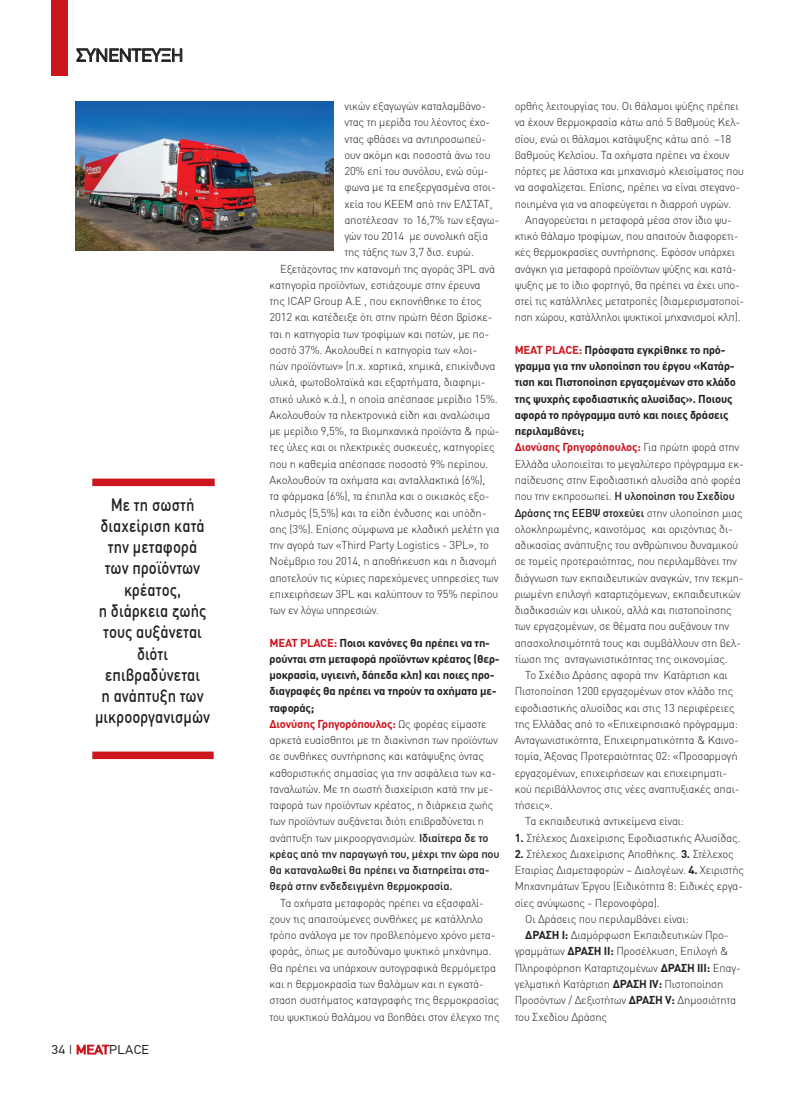
<style>
.page{position:relative;width:798px;height:1099px;background:#fff}
.page>*{position:absolute;margin:0;border:0;box-sizing:border-box;transform-origin:0 0}
.meat_eidiseis_text{font:500 17.5px/21.2px "DIN Greek";letter-spacing:.005em;color:#231f20;text-align:center;scale:.85 1}
.t1{font:17.5px "CF Din";color:#231f20;scale:1.1 1}
.t2{font:12.5px "CF Din";letter-spacing:.02em;color:#231f20;scale:1.1 1}
.meat_eidiseis_text-2{font:300 11.25px/16.2px "DIN Greek";letter-spacing:-.015em;color:#231f20}
.meat_eidiseis_text-3{font:700 11.25px/16.2px "DIN Greek";letter-spacing:-.015em;color:#231f20}
.s1{color:#cd151d}
.s2{font-weight:700;color:#cd151d}
.s3{font-weight:500}
.s4{font-weight:700}
</style>
<div class="page">
<div style="left:92px;top:478px;width:122px;height:8px;background:#cd151d"></div>
<div style="left:92px;top:751px;width:121px;height:8px;background:#cd151d"></div>
<svg style="left:76px;top:48px;width:106px;height:14px"></svg>
<div style="left:51px;top:0;width:16px;height:75px;background:#cd151d"></div>
<svg style="left:76px;top:1044px;width:34px;height:10px"></svg>
<img style="left:76px;top:101px;width:257px;height:149px">
<p class="t1" style="left:76px;top:46px;width:99px">ΣΥΝΕΝΤΕΥΞΗ</p>
<p class="meat_eidiseis_text" style="left:111px;top:493px;width:100px">Με τη σωστή</p>
<p class="meat_eidiseis_text" style="left:100px;top:515px;width:124px">διαχείριση κατά την μεταφορά</p>
<p class="meat_eidiseis_text" style="left:105px;top:557px;width:114px">των προϊόντων κρέατος,</p>
<p class="meat_eidiseis_text" style="left:99px;top:600px;width:128px">η διάρκεια ζωής</p>
<p class="meat_eidiseis_text" style="left:103px;top:621px;width:117px">τους αυξάνεται διότι</p>
<p class="meat_eidiseis_text" style="left:105px;top:663px;width:113px">επιβραδύνεται</p>
<p class="meat_eidiseis_text" style="left:95px;top:685px;width:137px">η ανάπτυξη των μικροοργανισμών</p>
<p class="t2" style="left:51px;top:1042px;width:90px">34 | <span class="s1">MEAT</span>PLACE</p>
<p class="meat_eidiseis_text-2" style="left:344px;top:98px;width:156px">νικών εξαγωγών καταλαμβάνο&shy;ντας τη μερίδα του λέοντος έχο&shy;ντας φθάσει να αντιπροσωπεύ&shy;ουν ακόμη και ποσοστά άνω του<br>20% επί του συνόλου, ενώ σύμ&shy;φωνα με τα επεξεργασμένα στοι&shy;χεία του ΚΕΕΜ από την ΕΛΣΤΑΤ, αποτέλεσαν το 16,7% των εξαγω&shy;γών του 2014 με συνολική αξία της τάξης των 3,7 δισ. ευρώ.</p>
<p class="meat_eidiseis_text-2" style="left:269px;top:260px;width:231px;text-indent:11px">Εξετάζοντας την κατανομή της αγοράς 3PL ανά κατηγορία προϊόντων, εστιάζουμε στην έρευνα<br>της ICAP Group Α.Ε , που εκπονήθηκε το έτος 2012 και κατέδειξε ότι στην πρώτη θέση βρίσκε&shy;ται η κατηγορία των τροφίμων και ποτών, με πο&shy;σοστό 37%. Ακολουθεί η κατηγορία των «λοι-<br>πών προϊόντων» (π.χ. χαρτικά, χημικά, επικίνδυνα υλικά, φωτοβολταϊκά και εξαρτήματα, διαφημι&shy;στικό υλικό κ.ά.), η οποία απέσπασε μερίδιο 15%.<br>Ακολουθούν τα ηλεκτρονικά είδη και αναλώσιμα με μερίδιο 9,5%, τα βιομηχανικά προϊόντα &amp; πρώ&shy;τες ύλες και οι ηλεκτρικές συσκευές, κατηγορίες που η καθεμία απέσπασε ποσοστό 9% περίπου.<br>Ακολουθούν τα οχήματα και ανταλλακτικά (6%),<br>τα φάρμακα (6%), τα έπιπλα και ο οικιακός εξο&shy;πλισμός (5,5%) και τα είδη ένδυσης και υπόδη&shy;σης (3%). Επίσης σύμφωνα με κλαδική μελέτη για την αγορά των «Third Party Logistics - 3PL», το Νοέμβριο του 2014, η αποθήκευση και η διανομή αποτελούν τις κύριες παρεχόμενες υπηρεσίες των επιχειρήσεων 3PL και καλύπτουν το 95% περίπου των εν λόγω υπηρεσιών.</p>
<p class="meat_eidiseis_text-3" style="left:269px;top:634px;width:231px"><span class="s1">MEAT PLACE:</span> Ποιοι κανόνες θα πρέπει να τη&shy;ρούνται στη μεταφορά προϊόντων κρέατος (θερ&shy;μοκρασία, υγιεινή, δάπεδα κλπ) και ποιες προ&shy;διαγραφές θα πρέπει να τηρούν τα οχήματα με&shy;ταφοράς;</p>
<p class="meat_eidiseis_text-2" style="left:269px;top:715px;width:231px"><span class="s2">Διονύσης Γρηγορόπουλος:</span> Ως φορέας είμαστε αρκετά ευαίσθητοι με τη διακίνηση των προϊόντων σε συνθήκες συντήρησης και κατάψυξης όντας καθοριστικής σημασίας για την ασφάλεια των κα&shy;ταναλωτών. Με τη σωστή διαχείριση κατά την με&shy;ταφορά των προϊόντων κρέατος, η διάρκεια ζωής των προϊόντων αυξάνεται διότι επιβραδύνεται η ανάπτυξη των μικροοργανισμών. <span class="s3">Ιδιαίτερα δε το κρέας από την παραγωγή του, μέχρι την ώρα που θα καταναλωθεί θα πρέπει να διατηρείται στα&shy;θερά στην ενδεδειγμένη θερμοκρασία.</span></p>
<p class="meat_eidiseis_text-2" style="left:269px;top:894px;width:231px;text-indent:11px">Τα οχήματα μεταφοράς πρέπει να εξασφαλί&shy;ζουν τις απαιτούμενες συνθήκες με κατάλληλο τρόπο ανάλογα με τον προβλεπόμενο χρόνο μετα&shy;φοράς, όπως με αυτοδύναμο ψυκτικό μηχάνημα.<br>Θα πρέπει να υπάρχουν αυτογραφικά θερμόμετρα και η θερμοκρασία των θαλάμων και η εγκατά&shy;σταση συστήματος καταγραφής της θερμοκρασίας του ψυκτικού θαλάμου να βοηθάει στον έλεγχο της</p>
<p class="meat_eidiseis_text-2" style="left:514px;top:98px;width:231px">ορθής λειτουργίας του. Οι θάλαμοι ψύξης πρέπει να έχουν θερμοκρασία κάτω από 5 βαθμούς Κελ&shy;σίου, ενώ οι θάλαμοι κατάψυξης κάτω από –18 βαθμούς Κελσίου. Τα οχήματα πρέπει να έχουν πόρτες με λάστιχα και μηχανισμό κλεισίματος που να ασφαλίζεται. Επίσης, πρέπει να είναι στεγανο&shy;ποιημένα για να αποφεύγεται η διαρροή υγρών.</p>
<p class="meat_eidiseis_text-2" style="left:514px;top:212px;width:231px;text-indent:11px">Απαγορεύεται η μεταφορά μέσα στον ίδιο ψυ&shy;κτικό θάλαμο τροφίμων, που απαιτούν διαφορετι&shy;κές θερμοκρασίες συντήρησης. Εφόσον υπάρχει ανάγκη για μεταφορά προϊόντων ψύξης και κατά&shy;ψυξης με το ίδιο φορτηγό, θα πρέπει να έχει υπο&shy;στεί τις κατάλληλες μετατροπές (διαμερισματοποί&shy;ηση χώρου, κατάλληλοι ψυκτικοί μηχανισμοί κλπ).</p>
<p class="meat_eidiseis_text-3" style="left:514px;top:341px;width:222px"><span class="s1">MEAT PLACE:</span> Πρόσφατα εγκρίθηκε το πρό&shy;γραμμα για την υλοποίηση του έργου «Κατάρ&shy;τιση και Πιστοποίηση εργαζομένων στο κλάδο της ψυχρής εφοδιαστικής αλυσίδας». Ποιους αφορά το πρόγραμμα αυτό και ποιες δράσεις περιλαμβάνει;</p>
<p class="meat_eidiseis_text-2" style="left:514px;top:439px;width:231px"><span class="s2">Διονύσης Γρηγορόπουλος:</span> Για πρώτη φορά στην Ελλάδα υλοποιείται το μεγαλύτερο πρόγραμμα εκ&shy;παίδευσης στην Εφοδιαστική αλυσίδα από φορέα που την εκπροσωπεί. <span class="s3">Η υλοποίηση του Σχεδίου Δράσης της ΕΕΒΨ στοχεύει</span> στην υλοποίηση μιας ολοκληρωμένης, καινοτόμας και οριζόντιας δι&shy;αδικασίας ανάπτυξης του ανθρώπινου δυναμικού σε τομείς προτεραιότητας, που περιλαμβάνει την διάγνωση των εκπαιδευτικών αναγκών, την τεκμη&shy;ριωμένη επιλογή καταρτιζόμενων, εκπαιδευτικών διαδικασιών και υλικού, αλλά και πιστοποίησης των εργαζομένων, σε θέματα που αυξάνουν την απασχολησιμότητά τους και συμβάλλουν στη βελ&shy;τίωση της ανταγωνιστικότητας της οικονομίας.</p>
<p class="meat_eidiseis_text-2" style="left:514px;top:667px;width:226px;text-indent:11px">Το Σχέδιο Δράσης αφορά την Κατάρτιση και Πιστοποίηση 1200 εργαζομένων στον κλάδο της εφοδιαστικής αλυσίδας και στις 13 περιφέρειες της Ελλάδας από το «Επιχειρησιακό πρόγραμμα:<br>Ανταγωνιστικότητα, Επιχειρηματικότητα &amp; Καινο&shy;τομία, Άξονας Προτεραιότητας 02: «Προσαρμογή εργαζομένων, επιχειρήσεων και επιχειρηματι&shy;κού περιβάλλοντος στις νέες αναπτυξιακές απαι&shy;τήσεις».</p>
<p class="meat_eidiseis_text-2" style="left:525px;top:813px;width:160px">Τα εκπαιδευτικά αντικείμενα είναι:</p>
<p class="meat_eidiseis_text-2" style="left:514px;top:829px;width:227px"><span class="s4">1.</span> Στέλεχος Διαχείρισης Εφοδιαστικής Αλυσίδας.</p>
<p class="meat_eidiseis_text-2" style="left:514px;top:845px;width:231px"><span class="s4">2.</span> Στέλεχος Διαχείρισης Αποθήκης. <span class="s4">3.</span> Στέλεχος Εταιρίας Διαμεταφορών – Διαλογέων. <span class="s4">4.</span> Χειριστής Μηχανημάτων Έργου (Ειδικότητα 8: Ειδικές εργα&shy;σίες ανύψωσης - Περονοφόρα).</p>
<p class="meat_eidiseis_text-2" style="left:525px;top:910px;width:165px">Οι Δράσεις που περιλαμβάνει είναι:</p>
<p class="meat_eidiseis_text-2" style="left:514px;top:927px;width:228px;text-indent:11px"><span class="s4">ΔΡΑΣΗ I:</span> Διαμόρφωση Εκπαιδευτικών Προ&shy;γραμμάτων <span class="s4">ΔΡΑΣΗ II:</span> Προσέλκυση, Επιλογή &amp; Πληροφόρηση Καταρτιζομένων <span class="s4">ΔΡΑΣΗ III:</span> Επαγ&shy;γελματική Κατάρτιση <span class="s4">ΔΡΑΣΗ IV:</span> Πιστοποίηση Προσόντων / Δεξιοτήτων <span class="s4">ΔΡΑΣΗ V:</span> Δημοσιότητα του Σχεδίου Δράσης</p>
</div>
